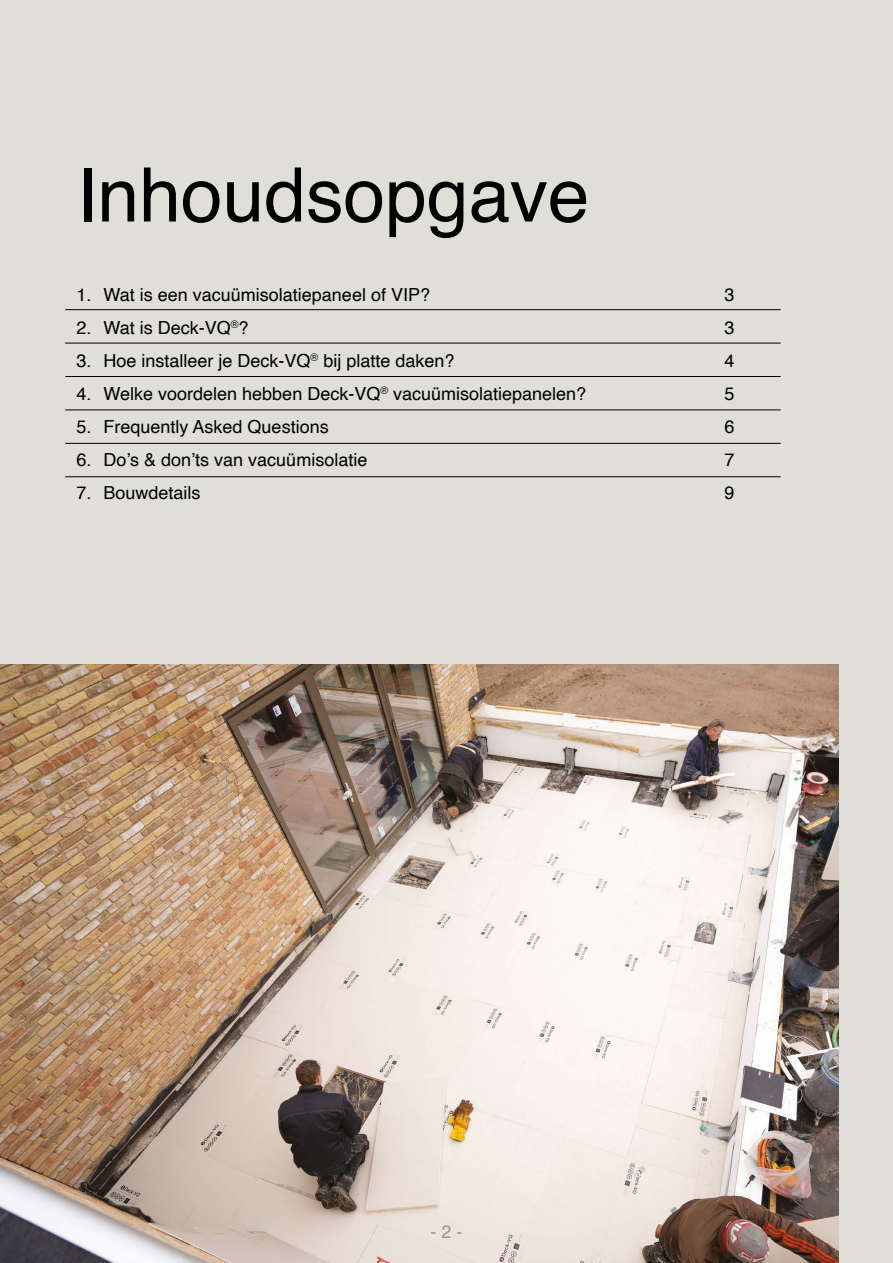
<style>
.page{position:relative;width:893px;height:1263px;background:#e0ded8}
.page>*{position:absolute;margin:0;border:0;box-sizing:border-box;transform-origin:0 0}
.t1{font:75px "Helvetica";color:#000}
.t2{font:18px "Helvetica";color:#000}
.t3{font:18px "Helvetica";color:#999}
</style>
<div class="page">
<img style="left:0;top:664px;width:839px;height:599px">
<hr style="left:65px;top:309px;width:716px;height:1px;background:#000">
<hr style="left:65px;top:343px;width:716px;height:1px;background:#000">
<hr style="left:65px;top:376px;width:716px;height:1px;background:#000">
<hr style="left:65px;top:410px;width:716px;height:1px;background:#000">
<hr style="left:65px;top:443px;width:716px;height:1px;background:#000">
<hr style="left:65px;top:476px;width:716px;height:1px;background:#000">
<p class="t1" style="left:77px;top:137px;width:514px">Inhoudsopgave</p>
<p class="t2" style="left:77px;top:281px;width:355px">1. Wat is een vacuümisolatiepaneel of VIP?</p>
<p class="t2" style="left:725px;top:281px;width:12px">3</p>
<p class="t2" style="left:77px;top:314px;width:174px">2. Wat is Deck-VQ<sup>®</sup>?</p>
<p class="t2" style="left:725px;top:314px;width:12px">3</p>
<p class="t2" style="left:77px;top:347px;width:379px">3. Hoe installeer je Deck-VQ<sup>®</sup> bij platte daken?</p>
<p class="t2" style="left:725px;top:347px;width:12px">4</p>
<p class="t2" style="left:77px;top:380px;width:511px">4. Welke voordelen hebben Deck-VQ<sup>®</sup> vacuümisolatiepanelen?</p>
<p class="t2" style="left:725px;top:380px;width:12px">5</p>
<p class="t2" style="left:77px;top:413px;width:254px">5. Frequently Asked Questions</p>
<p class="t2" style="left:725px;top:413px;width:12px">6</p>
<p class="t2" style="left:77px;top:446px;width:292px">6. Do’s &amp; don’ts van vacuümisolatie</p>
<p class="t2" style="left:725px;top:446px;width:12px">7</p>
<p class="t2" style="left:77px;top:479px;width:126px">7. Bouwdetails</p>
<p class="t2" style="left:725px;top:479px;width:12px">9</p>
<p class="t3" style="left:430px;top:1218px;width:34px">- 2 -</p>
</div>
